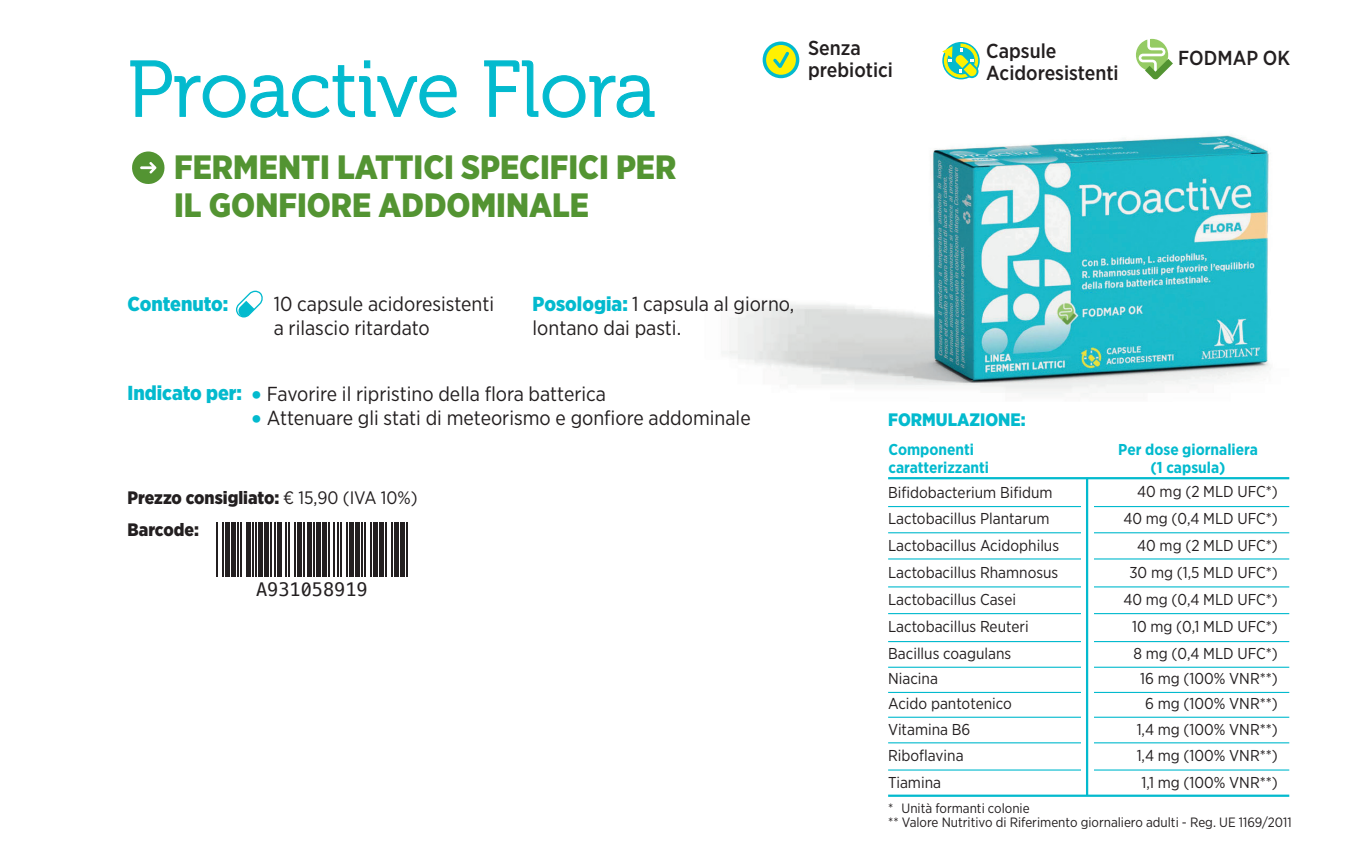
<style>
.page{position:relative;width:1365px;height:859px;background:#fff}
.page>*{position:absolute;margin:0;border:0;box-sizing:border-box;transform-origin:0 0}
.t1{font:78.75px "Museo 300";color:#03bace}
.t2{font:900 33.75px/38.2px "Gotham Narrow";color:#539432}
.t3{font:20.25px/24.3px "Gotham Narrow";color:#231f20}
.t4{font:500 20.25px/22.5px "Gotham Narrow";color:#231f20}
.t5{font:900 20.25px "Gotham Narrow";color:#03bace}
.t6{font:18.45px "Menlo";color:#231f20}
.t7{font:900 18px/31.5px "Gotham Narrow";color:#231f20}
.t8{font:900 18px "Gotham Narrow";color:#03bace}
.t9{font:15.75px/27px "Gotham Narrow";color:#231f20}
.t10{font:700 15.75px/18px "Gotham Narrow";color:#03bace}
.t11{font:13.5px "Gotham Narrow";color:#231f20}
.s1{font-weight:900;color:#03bace}
.s2{font-family:"Gotham";font-weight:900;color:#03bace}
.s3{font-weight:400}
</style>
<div class="page">
<img style="left:722px;top:134px;width:547px;height:260px">
<svg style="left:130px;top:60px;width:327px;height:58px"></svg>
<svg style="left:484px;top:60px;width:171px;height:58px"></svg>
<hr style="left:216px;top:523px;width:2px;height:54px;background:#231f20">
<hr style="left:222px;top:523px;width:2px;height:54px;background:#231f20">
<div style="left:225px;top:523px;width:5px;height:54px;background:#231f20"></div>
<hr style="left:231px;top:523px;width:4px;height:54px;background:#231f20">
<hr style="left:237px;top:523px;width:2px;height:54px;background:#231f20">
<hr style="left:240px;top:523px;width:2px;height:54px;background:#231f20">
<hr style="left:246px;top:523px;width:4px;height:54px;background:#231f20">
<hr style="left:252px;top:523px;width:2px;height:54px;background:#231f20">
<hr style="left:255px;top:523px;width:2px;height:54px;background:#231f20">
<hr style="left:259px;top:523px;width:4px;height:54px;background:#231f20">
<hr style="left:265px;top:523px;width:4px;height:54px;background:#231f20">
<hr style="left:270px;top:523px;width:2px;height:54px;background:#231f20">
<hr style="left:274px;top:523px;width:1px;height:54px;background:#231f20">
<hr style="left:277px;top:523px;width:4px;height:54px;background:#231f20">
<hr style="left:285px;top:523px;width:2px;height:54px;background:#231f20">
<hr style="left:289px;top:523px;width:1px;height:54px;background:#231f20">
<hr style="left:294px;top:523px;width:2px;height:54px;background:#231f20">
<hr style="left:298px;top:523px;width:4px;height:54px;background:#231f20">
<hr style="left:304px;top:523px;width:1px;height:54px;background:#231f20">
<hr style="left:307px;top:523px;width:4px;height:54px;background:#231f20">
<hr style="left:313px;top:523px;width:1px;height:54px;background:#231f20">
<hr style="left:316px;top:523px;width:4px;height:54px;background:#231f20">
<hr style="left:322px;top:523px;width:4px;height:54px;background:#231f20">
<hr style="left:328px;top:523px;width:1px;height:54px;background:#231f20">
<hr style="left:334px;top:523px;width:1px;height:54px;background:#231f20">
<hr style="left:337px;top:523px;width:2px;height:54px;background:#231f20">
<hr style="left:340px;top:523px;width:2px;height:54px;background:#231f20">
<hr style="left:346px;top:523px;width:2px;height:54px;background:#231f20">
<div style="left:349px;top:523px;width:5px;height:54px;background:#231f20"></div>
<hr style="left:355px;top:523px;width:4px;height:54px;background:#231f20">
<hr style="left:361px;top:523px;width:2px;height:54px;background:#231f20">
<hr style="left:364px;top:523px;width:2px;height:54px;background:#231f20">
<hr style="left:370px;top:523px;width:2px;height:54px;background:#231f20">
<div style="left:373px;top:523px;width:5px;height:54px;background:#231f20"></div>
<hr style="left:379px;top:523px;width:4px;height:54px;background:#231f20">
<hr style="left:385px;top:523px;width:2px;height:54px;background:#231f20">
<hr style="left:391px;top:523px;width:2px;height:54px;background:#231f20">
<hr style="left:394px;top:523px;width:4px;height:54px;background:#231f20">
<hr style="left:400px;top:523px;width:4px;height:54px;background:#231f20">
<hr style="left:406px;top:523px;width:2px;height:54px;background:#231f20">
<svg style="left:236px;top:290px;width:27px;height:27px"></svg>
<hr style="left:888px;top:506px;width:401px;height:1px;background:#03bace">
<hr style="left:888px;top:532px;width:401px;height:1px;background:#03bace">
<hr style="left:888px;top:558px;width:401px;height:1px;background:#03bace">
<hr style="left:888px;top:586px;width:401px;height:1px;background:#03bace">
<hr style="left:888px;top:613px;width:401px;height:1px;background:#03bace">
<hr style="left:888px;top:641px;width:401px;height:1px;background:#03bace">
<hr style="left:888px;top:666px;width:401px;height:2px;background:#03bace">
<hr style="left:888px;top:692px;width:401px;height:1px;background:#03bace">
<hr style="left:888px;top:716px;width:401px;height:2px;background:#03bace">
<hr style="left:888px;top:742px;width:401px;height:1px;background:#03bace">
<hr style="left:888px;top:769px;width:401px;height:1px;background:#03bace">
<div style="left:1081px;top:491px;width:12px;height:293px;background:#fff"></div>
<hr style="left:888px;top:477px;width:401px;height:2px;background:#03bace">
<hr style="left:1086px;top:478px;width:2px;height:318px;background:#03bace">
<hr style="left:888px;top:794px;width:401px;height:3px;background:#03bace">
<svg style="left:1136px;top:39px;width:37px;height:41px"></svg>
<svg style="left:942px;top:42px;width:38px;height:37px"></svg>
<svg style="left:942px;top:43px;width:37px;height:35px"></svg>
<svg style="left:763px;top:42px;width:36px;height:36px"></svg>
<svg style="left:132px;top:151px;width:33px;height:33px"></svg>
<h1 class="t1" style="left:128px;top:47px;width:530px">Proactive Flora</h1>
<h2 class="t2" style="left:174px;top:148px;width:504px">FERMENTI LATTICI SPECIFICI PER<br>IL GONFIORE ADDOMINALE</h2>
<p class="t4" style="left:808px;top:36px;width:86px">Senza prebiotici</p>
<p class="t4" style="left:986px;top:39px;width:134px">Capsule<br>Acidoresistenti</p>
<p class="t4" style="left:1178px;top:47px;width:113px">FODMAP OK</p>
<p class="t5" style="left:128px;top:290px;width:102px">Contenuto:</p>
<p class="t3" style="left:274px;top:291px;width:222px">10 capsule acidoresistenti a rilascio ritardato</p>
<p class="t3" style="left:533px;top:291px;width:263px"><span class="s1">Posologia:</span> 1 capsula al giorno, lontano dai pasti.</p>
<p class="t3" style="left:128px;top:381px;width:480px"><span class="s1">Indicato per:</span> <span class="s2">•</span> Favorire il ripristino della flora batterica</p>
<p class="t3" style="left:252px;top:405px;width:501px"><span class="s2">•</span> Attenuare gli stati di meteorismo e gonfiore addominale</p>
<p class="t7" style="left:128px;top:482px;width:292px">Prezzo consigliato: <span class="s3">€ 15,90 (IVA 10%)<br></span>Barcode:</p>
<p class="t6" style="left:256px;top:576px;width:113px">A931058919</p>
<p class="t8" style="left:888px;top:407px;width:139px">FORMULAZIONE:</p>
<p class="t10" style="left:888px;top:440px;width:102px">Componenti caratterizzanti</p>
<p class="t10" style="left:1118px;top:440px;width:141px;text-align:center">Per dose giornaliera (1 capsula)</p>
<p class="t9" style="left:888px;top:478px;width:173px">Bifidobacterium Bifidum<br>Lactobacillus Plantarum<br>Lactobacillus Acidophilus<br>Lactobacillus Rhamnosus<br>Lactobacillus Casei<br>Lactobacillus Reuteri<br>Bacillus coagulans</p>
<p class="t9" style="left:1137px;top:478px;width:142px">40 mg (2 MLD UFC*)</p>
<p class="t9" style="left:1123px;top:505px;width:156px;text-align:right">40 mg (0,4 MLD UFC*)<br>40 mg (2 MLD UFC*)<br>30 mg (1,5 MLD UFC*)<br>40 mg (0,4 MLD UFC*)<br>10 mg (0,1 MLD UFC*)<br>8 mg (0,4 MLD UFC*)</p>
<p class="t9" style="left:888px;top:665px;width:51px">Niacina</p>
<p class="t9" style="left:1140px;top:665px;width:139px">16 mg (100% VNR**)</p>
<p class="t9" style="left:888px;top:690px;width:125px;line-height:26.1px">Acido pantotenico<br>Vitamina B6<br>Riboflavina<br>Tiamina</p>
<p class="t9" style="left:1137px;top:690px;width:143px;line-height:26.1px;text-align:center">6 mg (100% VNR**)<br>1,4 mg (100% VNR**)<br>1,4 mg (100% VNR**)<br>1,1 mg (100% VNR**)</p>
<p class="t11" style="left:888px;top:799px;width:143px">* Unità formanti colonie</p>
<p class="t11" style="left:888px;top:814px;width:405px">** Valore Nutritivo di Riferimento giornaliero adulti - Reg. UE 1169/2011</p>
</div>
